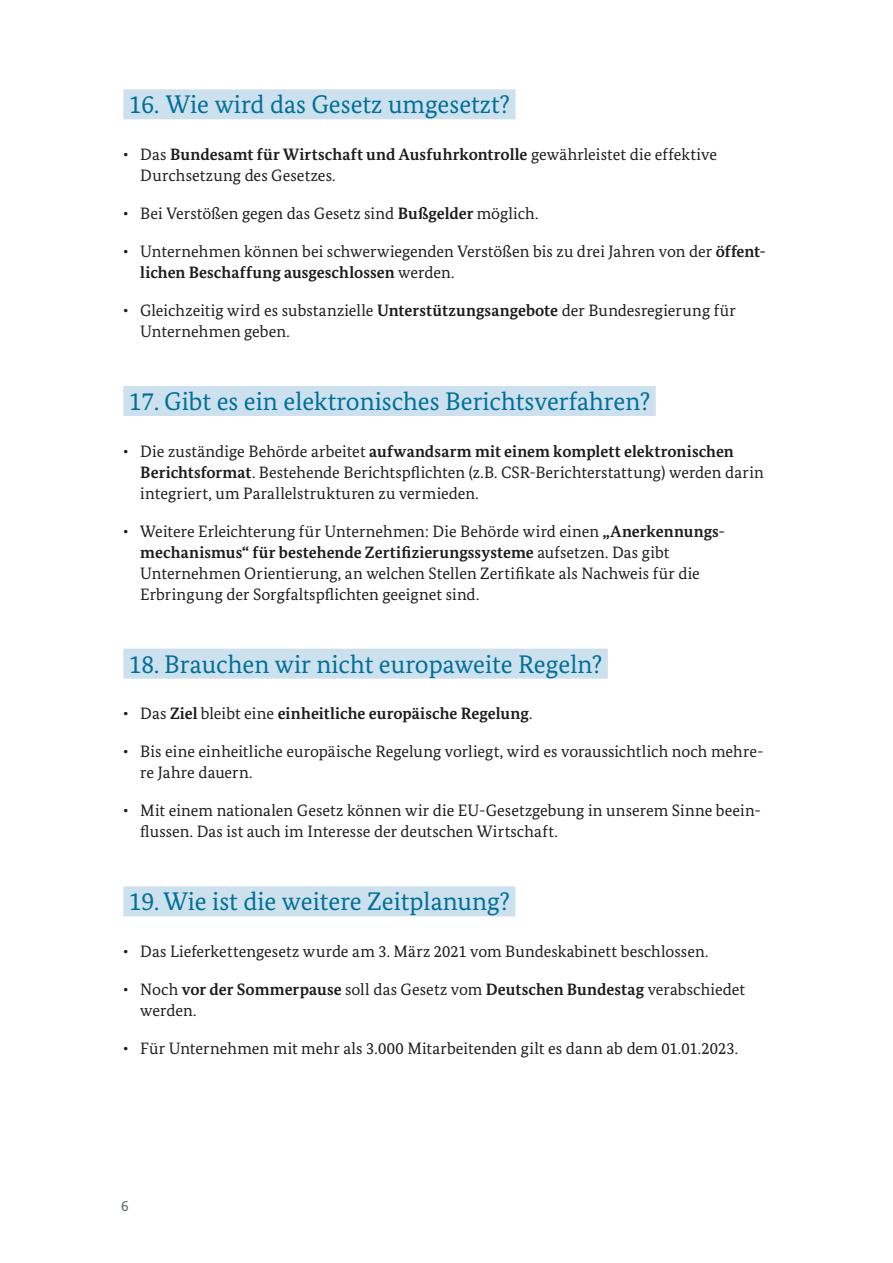
<style>
.page{position:relative;width:893px;height:1263px;background:#fff}
.page>*{position:absolute;margin:0;border:0;box-sizing:border-box;transform-origin:0 0}
.H1{font:25.5px "Bundes Serif";color:#006f97}
.t1{font:16.5px/21px "Bundes Serif";color:#1d1d1b}
.t2{font:700 16.5px "Bundes Serif";color:#1d1d1b}
.t3{font:15px "Bundes Sans";color:#58676e}
.s1{font-weight:700}
.s2{font-weight:400}
</style>
<div class="page">
<div style="left:123px;top:89px;width:393px;height:30px;background:#cce1ed"></div>
<div style="left:123px;top:386px;width:533px;height:30px;background:#cce1ed"></div>
<div style="left:123px;top:649px;width:485px;height:30px;background:#cce1ed"></div>
<div style="left:123px;top:886px;width:392px;height:30px;background:#cce1ed"></div>
<h2 class="H1" style="left:129px;top:89px;width:383px">16. Wie wird das Gesetz umgesetzt?</h2>
<p class="t1" style="left:140px;top:143px;width:578px;text-indent:-17px">• Das <span class="s1">Bundesamt für Wirtschaft und Ausfuhrkontrolle</span> gewährleistet die effektive<br>Durchsetzung des Gesetzes.</p>
<p class="t1" style="left:123px;top:203px;width:417px">• Bei Verstößen gegen das Gesetz sind <span class="s1">Bußgelder</span> möglich.</p>
<p class="t1" style="left:140px;top:241px;width:627px;text-indent:-17px">• Unternehmen können bei schwerwiegenden Verstößen bis zu drei Jahren von der <span class="s1">öffent&shy;lichen Beschaffung ausgeschlossen</span> werden.</p>
<p class="t1" style="left:140px;top:300px;width:597px;text-indent:-17px">• Gleichzeitig wird es substanzielle <span class="s1">Unterstützungsangebote</span> der Bundesregierung für<br>Unternehmen geben.</p>
<h2 class="H1" style="left:129px;top:386px;width:523px">17. Gibt es ein elektronisches Berichtsverfahren?</h2>
<p class="t1" style="left:140px;top:440px;width:625px;text-indent:-17px">• Die zuständige Behörde arbeitet <span class="s1">aufwandsarm mit einem komplett elektronischen<br>Berichtsformat</span>. Bestehende Berichtspflichten (z.B. CSR-Berichterstattung) werden darin integriert, um Parallelstrukturen zu vermieden.</p>
<p class="t1" style="left:140px;top:520px;width:584px;text-indent:-17px">• Weitere Erleichterung für Unternehmen: Die Behörde wird einen <span class="s1">„Anerkennungs&shy;mechanismus“ für bestehende Zertifizierungssysteme</span> aufsetzen. Das gibt Unternehmen Orientierung, an welchen Stellen Zertifikate als Nachweis für die Erbringung der Sorgfaltspflichten geeignet sind.</p>
<h2 class="H1" style="left:129px;top:648px;width:475px">18. Brauchen wir nicht europaweite Regeln?</h2>
<p class="t2" style="left:123px;top:703px;width:411px"><span class="s2">• Das</span> Ziel <span class="s2">bleibt eine</span> einheitliche europäische Regelung<span class="s2">.</span></p>
<p class="t1" style="left:140px;top:741px;width:625px;text-indent:-17px">• Bis eine einheitliche europäische Regelung vorliegt, wird es voraussichtlich noch mehre&shy;re Jahre dauern.</p>
<p class="t1" style="left:140px;top:800px;width:622px;text-indent:-17px">• Mit einem nationalen Gesetz können wir die EU-Gesetzgebung in unserem Sinne beein&shy;flussen. Das ist auch im Interesse der deutschen Wirtschaft.</p>
<h2 class="H1" style="left:129px;top:886px;width:383px">19. Wie ist die weitere Zeitplanung?</h2>
<p class="t1" style="left:123px;top:940px;width:587px">• Das Lieferkettengesetz wurde am 3. März 2021 vom Bundeskabinett beschlossen.</p>
<p class="t1" style="left:140px;top:978px;width:606px;text-indent:-17px">• Noch <span class="s1">vor der Sommerpause</span> soll das Gesetz vom <span class="s1">Deutschen Bundestag</span> verabschiedet werden.</p>
<p class="t1" style="left:123px;top:1037px;width:616px">• Für Unternehmen mit mehr als 3.000 Mitarbeitenden gilt es dann ab dem 01.01.2023.</p>
<p class="t3" style="left:121px;top:1197px;width:9px">6</p>
</div>
